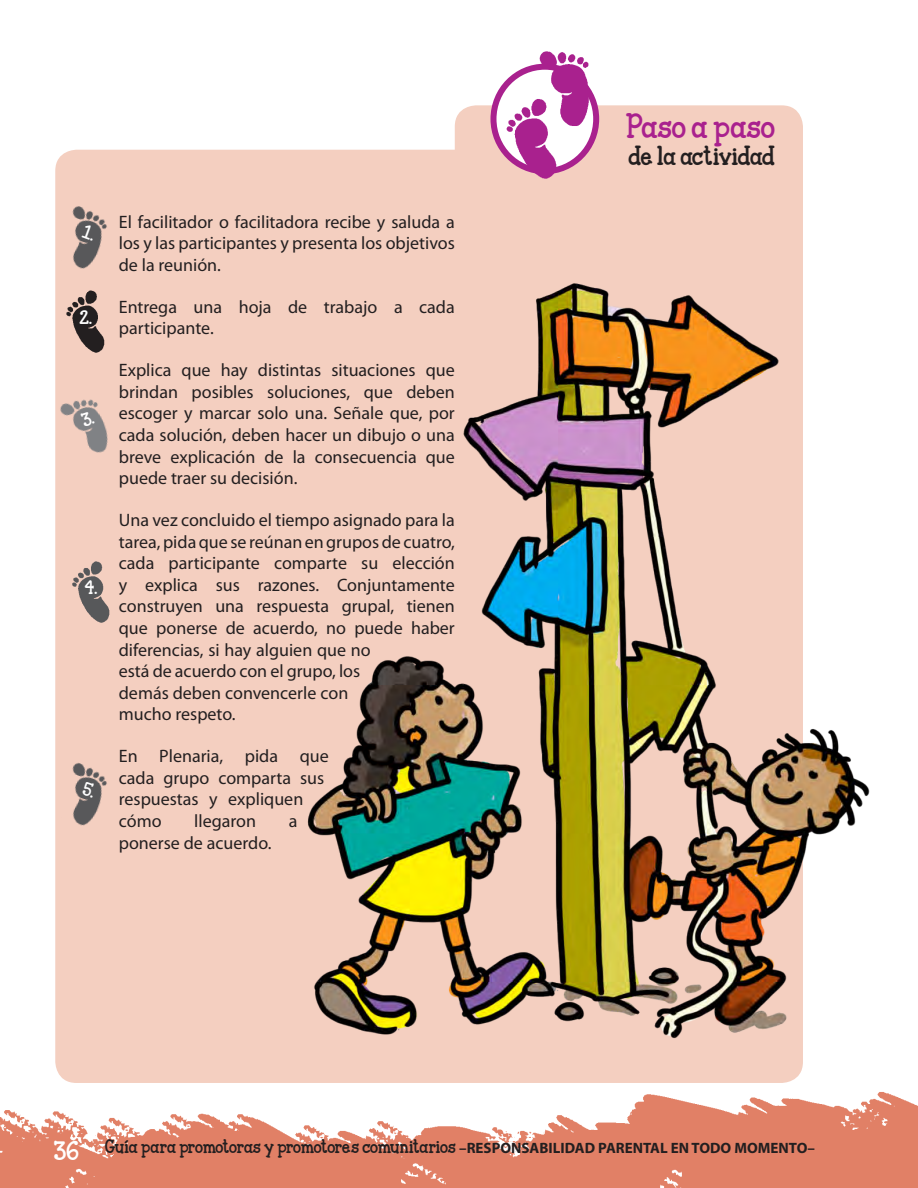
<style>
.page{position:relative;width:918px;height:1188px;background:#fff}
.page>*{position:absolute;margin:0;border:0;box-sizing:border-box;transform-origin:0 0}
.t1{font:27px "Janda Closer To Free";color:#a9218e}
.t2{font:21px "Janda Closer To Free";letter-spacing:-.015em;color:#231f20}
.t3{font:21px "Janda Closer To Free";color:#fff}
.t4{font:18px/21.6px "Myriad Pro";color:#231f20}
.t5{font:15px "Janda Closer To Free";color:#231f20}
.t6{font:15px "Janda Closer To Free";color:#fff}
.s1{font-family:"Myriad Pro";font-weight:700}
</style>
<div class="page">
<img style="left:0;top:1092px;width:918px;height:96px">
<div style="left:455px;top:105px;width:348px;height:118px;background:#f4cfc0;border-radius:21px"></div>
<div style="left:55px;top:150px;width:748px;height:933px;background:#f4cfc0;border-radius:21px"></div>
<div style="left:490px;top:64px;width:109px;height:110px;border:6px solid #a9218e;border-radius:50%"></div>
<img style="left:498px;top:51px;width:96px;height:128px">
<img style="left:55px;top:202px;width:52px;height:76px">
<img style="left:55px;top:759px;width:52px;height:75px">
<img style="left:60px;top:399px;width:48px;height:54px">
<img style="left:66px;top:290px;width:39px;height:63px">
<img style="left:72px;top:561px;width:38px;height:62px">
<img style="left:307px;top:283px;width:563px;height:800px">
<svg style="left:82px;top:224px;width:12px;height:17px"></svg>
<svg style="left:82px;top:781px;width:12px;height:17px"></svg>
<svg style="left:80px;top:411px;width:15px;height:16px"></svg>
<p class="t6" style="left:79px;top:305px;width:14px">2.</p>
<p class="t6" style="left:85px;top:576px;width:14px">4.</p>
<p class="t4" style="left:119px;top:211px;width:338px;text-align:justify">El facilitador o facilitadora recibe y saluda a los y las participantes y presenta los objetivos de la reunión.</p>
<p class="t4" style="left:119px;top:296px;width:337px">Entrega una hoja de trabajo a cada participante.</p>
<p class="t4" style="left:119px;top:360px;width:338px;text-align:justify">Explica que hay distintas situaciones que brindan posibles soluciones, que deben escoger y marcar solo una. Señale que, por cada solución, deben hacer un dibujo o una breve explicación de la consecuencia que puede traer su decisión.</p>
<p class="t4" style="left:119px;top:510px;width:338px">Una vez concluido el tiempo asignado para la tarea, pida que se reúnan en grupos de cuatro, cada participante comparte su elección y explica sus razones. Conjuntamente construyen una respuesta grupal, tienen que ponerse de acuerdo, no puede haber diferencias, si hay alguien que no<br>está de acuerdo con el grupo, los<br>demás deben convencerle con<br>mucho respeto.</p>
<p class="t4" style="left:119px;top:746px;width:211px">En Plenaria, pida que cada grupo comparta sus respuestas y expliquen cómo</p>
<p class="t4" style="left:194px;top:811px;width:63px">llegaron</p>
<p class="t4" style="left:289px;top:811px;width:10px">a</p>
<p class="t4" style="left:119px;top:832px;width:154px">ponerse de acuerdo.</p>
<p class="t1" style="left:626px;top:105px;width:150px">Paso a paso</p>
<p class="t2" style="left:629px;top:140px;width:148px">de la actividad</p>
<p class="t3" style="left:54px;top:1134px;width:26px">36</p>
<p class="t5" style="left:105px;top:1134px;width:712px">Guía para promotoras y promotores comunitarios <span class="s1">–RESPONSABILIDAD PARENTAL EN TODO MOMENTO–</span></p>
</div>
